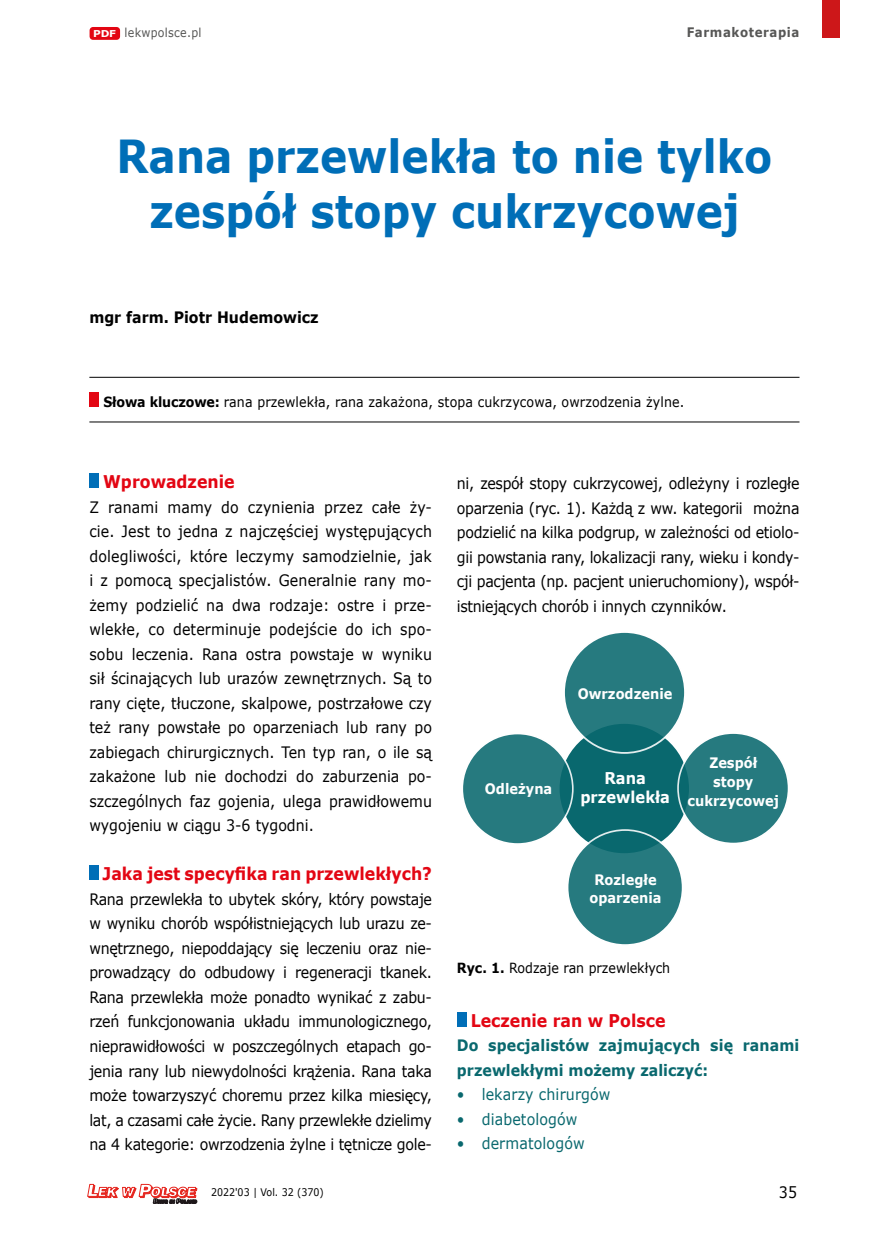
<style>
.page{position:relative;width:874px;height:1241px;background:#fff}
.page>*{position:absolute;margin:0;border:0;box-sizing:border-box;transform-origin:0 0}
.t1{font:700 45.5px/54.6px "Verdana";color:#006eb7;text-align:center;scale:.9 1}
.Nagłówek_1{font:700 17.5px "Verdana";color:#e30613;scale:.9 1}
.t2{font:700 16.28px "Verdana";color:#fff;scale:.9 1}
.t3{font:15.75px/24.5px "Verdana";letter-spacing:-.02em;color:#000;text-align:justify;scale:.9 1}
.t4{font:700 15.75px/24.5px "Verdana";letter-spacing:.01em;color:#09686e;scale:.9 1}
.t5{font:15.75px "Verdana";letter-spacing:.01em;color:#09686e;scale:.9 1}
.t6{font:700 15.75px "Verdana";color:#000;scale:.9 1}
.t7{font:700 14.35px "Verdana";color:#fff;scale:.9 1}
.Normalny{font:14px "Verdana";letter-spacing:.01em;color:#000;scale:.9 1}
.t8{font:700 13.12px "Verdana";letter-spacing:.05em;color:#575756;scale:.9 1}
.t9{font:12.25px "Verdana";letter-spacing:.025em;color:#575756;scale:.9 1}
.t10{font:10.5px "Verdana";color:#000;scale:.9 1}
.s1{font-weight:700;font-size:9.45px;color:#fff}
.s2{font-weight:700}
</style>
<div class="page">
<div style="left:821px;top:0;width:17px;height:38px;background:#cd1719"></div>
<div style="left:89px;top:27px;width:31px;height:13px;background:#e30613;border-radius:3px"></div>
<svg style="left:87px;top:1183px;width:110px;height:20px"></svg>
<hr style="left:89px;top:377px;width:710px;height:1px;background:#000">
<hr style="left:89px;top:421px;width:710px;height:1px;background:#000">
<div style="left:89px;top:392px;width:10px;height:15px;background:#e30613"></div>
<div style="left:89px;top:473px;width:10px;height:15px;background:#006eb7"></div>
<div style="left:89px;top:865px;width:10px;height:15px;background:#006eb7"></div>
<div style="left:456px;top:1011px;width:10px;height:15px;background:#006eb7"></div>
<div style="left:558px;top:722px;width:131px;height:132px;background:#09686e;border-radius:50%"></div>
<svg style="left:567px;top:829px;width:115px;height:115px;background:#277b80"></svg>
<div style="left:566px;top:829px;width:117px;height:116px;border:2px solid #fff;border-radius:50%"></div>
<svg style="left:462px;top:733px;width:110px;height:110px;background:#297b80"></svg>
<div style="left:461px;top:732px;width:112px;height:112px;border:2px solid #fff;border-radius:50%"></div>
<div style="left:677px;top:733px;width:111px;height:110px;background:#267a7f;border-radius:50%"></div>
<div style="left:677px;top:732px;width:112px;height:112px;border:2px solid #fff;border-radius:50%"></div>
<svg style="left:563px;top:632px;width:121px;height:120px;background:#25797e"></svg>
<div style="left:563px;top:631px;width:122px;height:122px;border:2px solid #fff;border-radius:50%"></div>
<p class="t9" style="left:93px;top:24px;width:122px"><span class="s1">PDF</span> lekwpolsce.pl</p>
<p class="t8" style="left:686px;top:23px;width:127px">Farmakoterapia</p>
<p class="t1" style="left:116px;top:128px;width:729px">Rana przewlekła to nie tylko zespół stopy cukrzycowej</p>
<p class="t6" style="left:89px;top:306px;width:256px">mgr farm. Piotr Hudemowicz</p>
<p class="Normalny" style="left:103px;top:392px;width:646px"><span class="s2">Słowa kluczowe:</span> rana przewlekła, rana zakażona, stopa cukrzycowa, owrzodzenia żylne.</p>
<p class="Nagłówek_1" style="left:103px;top:469px;width:147px">Wprowadzenie</p>
<p class="t3" style="left:89px;top:494px;width:382px">Z ranami mamy do czynienia przez całe ży&shy;cie. Jest to jedna z najczęściej występujących dolegliwości, które leczymy samodzielnie, jak i z pomocą specjalistów. Generalnie rany mo&shy;żemy podzielić na dwa rodzaje: ostre i prze&shy;wlekłe, co determinuje podejście do ich spo&shy;sobu leczenia. Rana ostra powstaje w wyniku sił ścinających lub urazów zewnętrznych. Są to rany cięte, tłuczone, skalpowe, postrzałowe czy też rany powstałe po oparzeniach lub rany po zabiegach chirurgicznych. Ten typ ran, o ile są zakażone lub nie dochodzi do zaburzenia po&shy;szczególnych faz gojenia, ulega prawidłowemu wygojeniu w ciągu 3-6 tygodni.</p>
<p class="Nagłówek_1" style="left:102px;top:861px;width:367px">Jaka jest specyfika ran przewlekłych?</p>
<p class="t3" style="left:89px;top:886px;width:382px">Rana przewlekła to ubytek skóry, który powstaje w wyniku chorób współistniejących lub urazu ze&shy;wnętrznego, niepoddający się leczeniu oraz nie&shy;prowadzący do odbudowy i regeneracji tkanek.<br>Rana przewlekła może ponadto wynikać z zabu&shy;rzeń funkcjonowania układu immunologicznego, nieprawidłowości w poszczególnych etapach go&shy;jenia rany lub niewydolności krążenia. Rana taka może towarzyszyć choremu przez kilka miesięcy, lat, a czasami całe życie. Rany przewlekłe dzielimy na 4 kategorie: owrzodzenia żylne i tętnicze gole-</p>
<p class="t3" style="left:456px;top:471px;width:382px">ni, zespół stopy cukrzycowej, odleżyny i rozległe oparzenia (ryc. 1). Każdą z ww. kategorii można podzielić na kilka podgrup, w zależności od etiolo&shy;gii powstania rany, lokalizacji rany, wieku i kondy&shy;cji pacjenta (np. pacjent unieruchomiony), współ&shy;istniejących chorób i innych czynników.</p>
<p class="t7" style="left:484px;top:778px;width:76px">Odleżyna</p>
<p class="t7" style="left:577px;top:683px;width:107px">Owrzodzenie</p>
<p class="t2" style="left:604px;top:766px;width:47px">Rana</p>
<p class="t2" style="left:580px;top:785px;width:101px">przewlekła</p>
<p class="t7" style="left:709px;top:752px;width:55px">Zespół</p>
<p class="t7" style="left:713px;top:771px;width:46px">stopy</p>
<p class="t7" style="left:687px;top:790px;width:103px">cukrzycowej</p>
<p class="t7" style="left:594px;top:869px;width:71px">Rozległe</p>
<p class="t7" style="left:589px;top:887px;width:81px">oparzenia</p>
<p class="Normalny" style="left:456px;top:958px;width:238px"><span class="s2">Ryc. 1.</span> Rodzaje ran przewlekłych</p>
<p class="Nagłówek_1" style="left:470px;top:1007px;width:218px">Leczenie ran w Polsce</p>
<p class="t4" style="left:456px;top:1032px;width:382px">Do specjalistów zajmujących się ranami przewlekłymi możemy zaliczyć:</p>
<p class="t5" style="left:456px;top:1083px;width:172px">• lekarzy chirurgów</p>
<p class="t5" style="left:456px;top:1107px;width:135px">• diabetologów</p>
<p class="t5" style="left:456px;top:1132px;width:143px">• dermatologów</p>
<p class="t10" style="left:211px;top:1184px;width:127px">2022'03 | Vol. 32 (370)</p>
<p class="t3" style="left:778px;top:1179px;width:22px">35</p>
</div>
